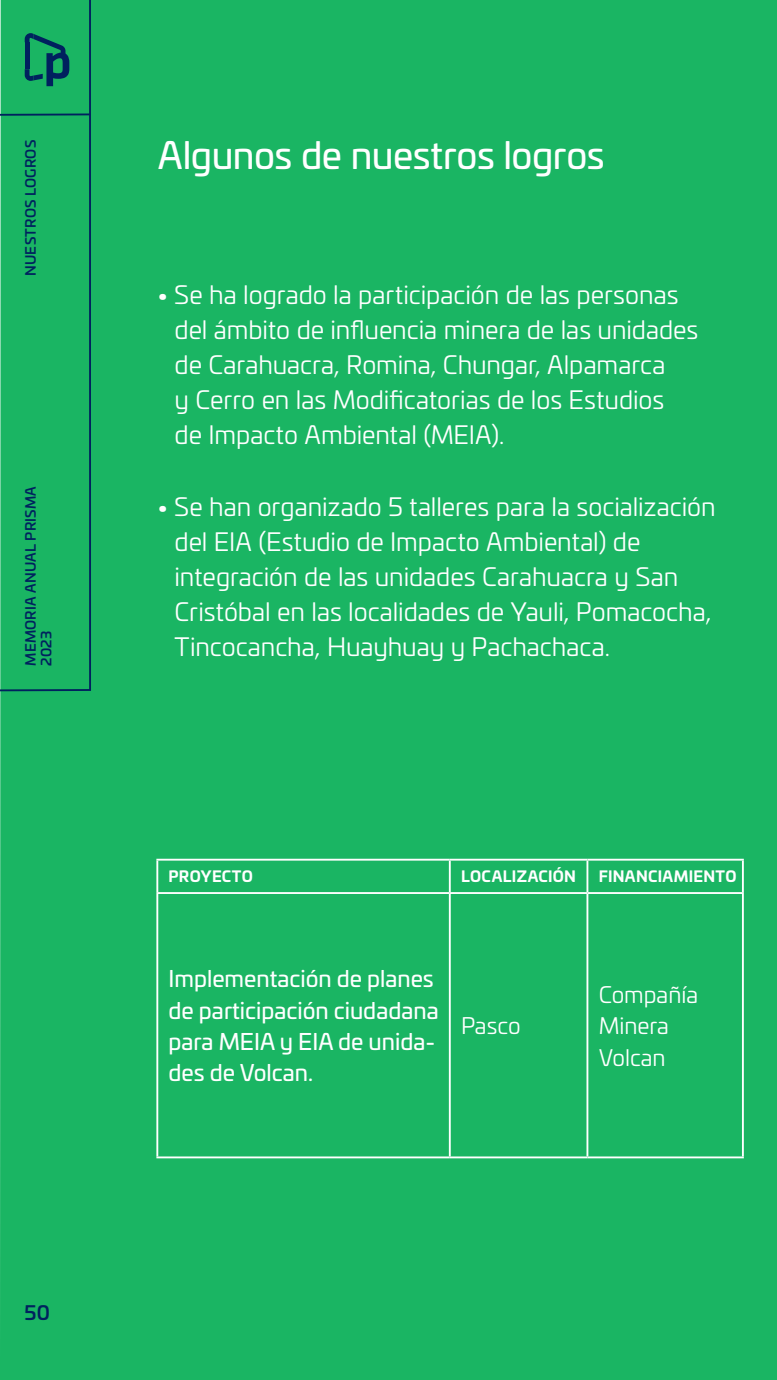
<style>
.page{position:relative;width:777px;height:1380px;background:#fff}
.page>*{position:absolute;margin:0;border:0;box-sizing:border-box;transform-origin:0 0}
.t1{font:36.88px "Univia Pro";letter-spacing:-.01em;color:#fff}
.t2{font:25px/35px "Univia Pro";letter-spacing:-.005em;color:#fff}
.t3{font:22.5px/31.2px "Univia Pro";color:#fff}
.t4{font:22.5px/31.2px "Univia Pro";color:#fff}
.t5{font:500 19.38px "Univia Pro";color:#00215e}
.t6{font:700 15px "Univia Pro";letter-spacing:.02em;color:#fff}
.t7{font:500 13.75px/15.6px "Univia Pro";letter-spacing:.015em;color:#00215e}
</style>
<div class="page">
<div style="left:0;top:0;width:776px;height:1380px;background:#1ab563"></div>
<div style="left:0;top:0;width:92px;height:692px;background:#1ab563"></div>
<svg style="left:0;top:113px;width:92px;height:4px"></svg>
<svg style="left:25px;top:33px;width:44px;height:53px;background:#0f7960"></svg>
<hr style="left:156px;top:859px;width:293px;height:2px;background:#fff">
<hr style="left:156px;top:861px;width:2px;height:31px;background:#fff">
<hr style="left:449px;top:859px;width:138px;height:2px;background:#fff">
<hr style="left:448px;top:861px;width:2px;height:31px;background:#fff">
<hr style="left:587px;top:859px;width:156px;height:2px;background:#fff">
<hr style="left:586px;top:861px;width:2px;height:31px;background:#fff">
<hr style="left:741px;top:861px;width:2px;height:31px;background:#fff">
<hr style="left:156px;top:892px;width:293px;height:2px;background:#fff">
<hr style="left:449px;top:892px;width:138px;height:2px;background:#fff">
<hr style="left:587px;top:892px;width:156px;height:2px;background:#fff">
<hr style="left:156px;top:894px;width:2px;height:262px;background:#fff">
<hr style="left:448px;top:894px;width:2px;height:262px;background:#fff">
<hr style="left:586px;top:894px;width:2px;height:262px;background:#fff">
<hr style="left:741px;top:894px;width:2px;height:262px;background:#fff">
<hr style="left:156px;top:1156px;width:293px;height:2px;background:#fff">
<hr style="left:449px;top:1156px;width:138px;height:2px;background:#fff">
<hr style="left:587px;top:1156px;width:156px;height:2px;background:#fff">
<p class="t7" style="left:22px;top:276px;width:137px;rotate:-90deg">NUESTROS LOGROS</p>
<p class="t7" style="left:22px;top:666px;width:181px;rotate:-90deg">MEMORIA ANUAL PRISMA<br>2023</p>
<p class="t5" style="left:25px;top:1298px;width:27px">50</p>
<h1 class="t1" style="left:158px;top:128px;width:448px">Algunos de nuestros logros</h1>
<p class="t2" style="left:174px;top:276px;width:525px;text-indent:-19px">• Se ha logrado la participación de las personas del ámbito de influencia minera de las unidades de Carahuacra, Romina, Chungar, Alpamarca<br>y Cerro en las Modificatorias de los Estudios<br>de Impacto Ambiental (MEIA).</p>
<p class="t2" style="left:174px;top:488px;width:542px;text-indent:-19px">• Se han organizado 5 talleres para la socialización del EIA (Estudio de Impacto Ambiental) de integración de las unidades Carahuacra y San Cristóbal en las localidades de Yauli, Pomacocha, Tincocancha, Huayhuay y Pachachaca.</p>
<p class="t6" style="left:168px;top:865px;width:86px">PROYECTO</p>
<p class="t6" style="left:461px;top:865px;width:116px">LOCALIZACIÓN</p>
<p class="t6" style="left:598px;top:865px;width:139px">FINANCIAMIENTO</p>
<p class="t3" style="left:168px;top:962px;width:271px">Implementación de planes de participación ciudadana para MEIA y EIA de unida&shy;des de Volcan.</p>
<p class="t4" style="left:461px;top:1009px;width:61px">Pasco</p>
<p class="t4" style="left:598px;top:978px;width:101px">Compañía<br>Minera<br>Volcan</p>
</div>
